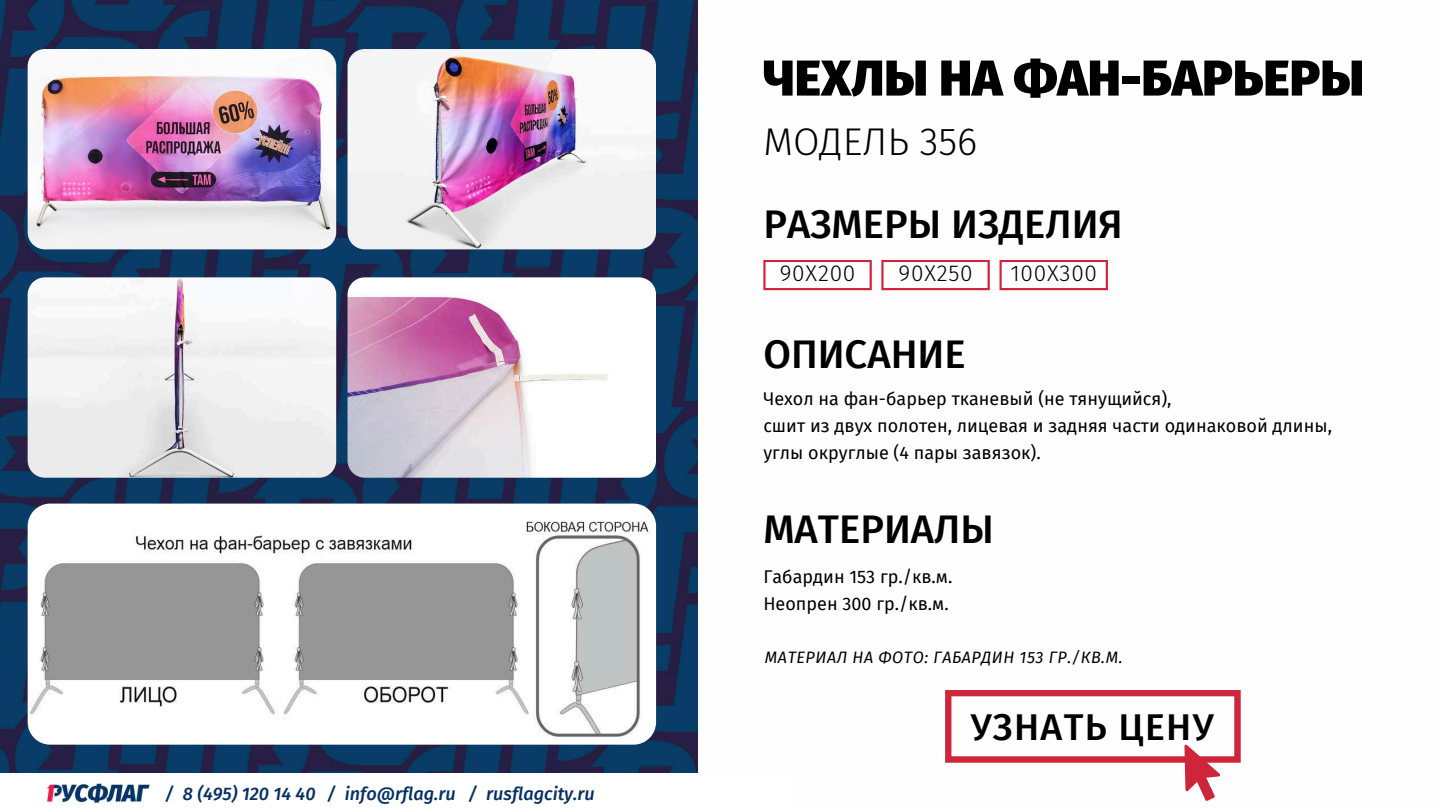
<style>
.page{position:relative;width:1440px;height:810px;background:#fff}
.page>*{position:absolute;margin:0;border:0;box-sizing:border-box;transform-origin:0 0}
.t1{font:900 50.3px "Fira Sans";color:#000}
.t2{font:500 40px "Fira Sans";color:#000}
.t3{font:300 38.5px "Fira Sans";color:#000}
.t4{font:500 37.4px "Fira Sans";letter-spacing:.035em;color:#000}
.t5{font:300 22.7px "Fira Sans";letter-spacing:.035em;color:#000}
.t6{font:italic 500 18.1px "Fira Sans";color:#063062}
.t7{font:18px/27px "Fira Sans";color:#000}
.t8{font:italic 16.2px "Fira Sans";letter-spacing:.035em;color:#000}
</style>
<div class="page">
<svg style="left:945px;top:690px;width:296px;height:111px"></svg>
<img style="left:0;top:0;width:697px;height:773px">
<svg style="left:763px;top:260px;width:109px;height:30px"></svg>
<img style="left:46px;top:783px;width:105px;height:21px">
<svg style="left:881px;top:260px;width:109px;height:30px"></svg>
<svg style="left:1000px;top:260px;width:108px;height:30px"></svg>
<img style="left:28px;top:49px;width:308px;height:200px">
<img style="left:348px;top:49px;width:308px;height:200px">
<img style="left:28px;top:277px;width:308px;height:201px">
<img style="left:348px;top:277px;width:308px;height:201px">
<img style="left:28px;top:504px;width:628px;height:240px;border-radius:23px">
<p class="t6" style="left:165px;top:783px;width:432px">/ 8 (495) 120 14 40 / info@rflag.ru / rusflagcity.ru</p>
<h1 class="t1" style="left:763px;top:49px;width:602px">ЧЕХЛЫ НА ФАН-БАРЬЕРЫ</h1>
<h3 class="t3" style="left:763px;top:119px;width:215px">МОДЕЛЬ 356</h3>
<h2 class="t2" style="left:763px;top:200px;width:361px">РАЗМЕРЫ ИЗДЕЛИЯ</h2>
<p class="t5" style="left:780px;top:260px;width:77px">90Х200</p>
<p class="t5" style="left:1010px;top:260px;width:88px">100Х300</p>
<p class="t5" style="left:899px;top:260px;width:76px">90Х250</p>
<h2 class="t2" style="left:763px;top:331px;width:204px">ОПИСАНИЕ</h2>
<p class="t7" style="left:763px;top:386px;width:570px">Чехол на фан-барьер тканевый (не тянущийся),<br>сшит из двух полотен, лицевая и задняя части одинаковой длины, углы округлые (4 пары завязок).</p>
<h2 class="t2" style="left:763px;top:505px;width:232px">МАТЕРИАЛЫ</h2>
<p class="t7" style="left:763px;top:563px;width:190px">Габардин 153 гр./кв.м.<br>Неопрен 300 гр./кв.м.</p>
<p class="t8" style="left:765px;top:648px;width:359px">МАТЕРИАЛ НА ФОТО: ГАБАРДИН 153 ГР./КВ.М.</p>
<h3 class="t4" style="left:971px;top:705px;width:244px">УЗНАТЬ ЦЕНУ</h3>
</div>
